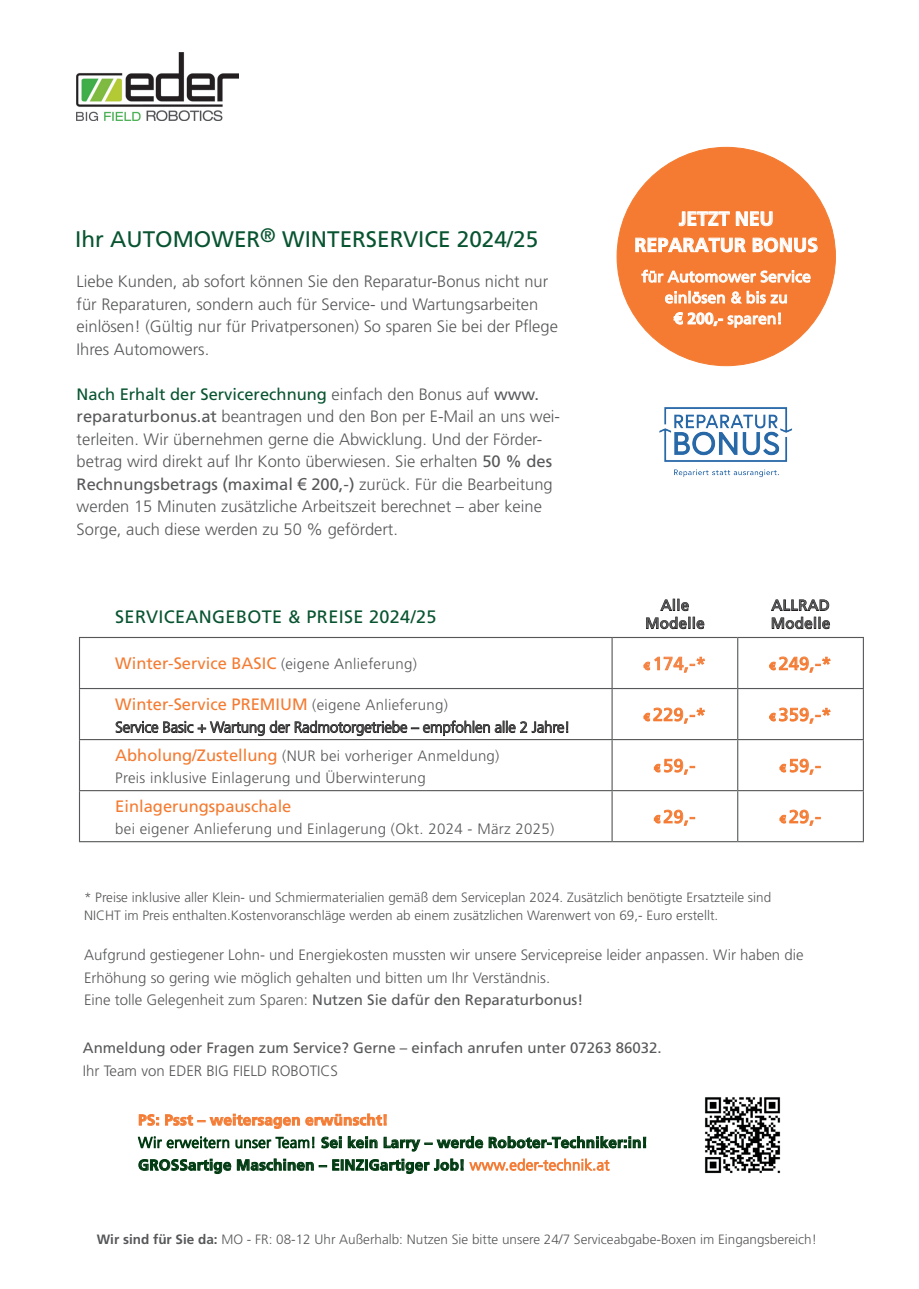
<style>
.page{position:relative;width:919px;height:1289px;background:#fff}
.page>*{position:absolute;margin:0;border:0;box-sizing:border-box;transform-origin:0 0}
.t1{font:22.5px "Frutiger";color:#085430}
.t2{font:700 19.35px/26.1px "Frutiger";letter-spacing:.01em;color:#fff;text-align:center}
.t3{font:18px "Frutiger";letter-spacing:.02em;color:#f47b31}
.t4{font:18px "Frutiger";letter-spacing:.02em;color:#085430}
.t5{font:18px "Frutiger";color:#f48343}
.t6{font:300 16.5px/22.5px "Frutiger";color:#57585a}
.t7{font:16.5px "Frutiger";color:#f47b31}
.t8{font:15.75px/21px "Frutiger";color:#fff;text-align:center}
.t9{font:300 15px/22.5px "Frutiger";color:#57585a}
.t10{font:700 15px/22.5px "Frutiger";letter-spacing:.02em;color:#003a11}
.t11{font:300 15px/22.5px "Frutiger";letter-spacing:.02em;color:#57585a}
.t12{font:15px "Frutiger";color:#57585a}
.t13{font:15px/18px "Frutiger";letter-spacing:.02em;color:#57585a;text-align:center}
.t14{font:300 13.5px/18px "Frutiger";color:#57585a}
.s1{font-weight:400;color:#085430}
.s2{font-weight:400}
.s3{font-family:"Arial";font-weight:400}
.s4{font-family:"Arial";font-weight:700}
.s5{font-weight:700}
.s6{font-weight:300;font-size:15px;color:#57585a}
.s7{font-family:"Arial";font-weight:700;font-size:10.5px}
.s8{font-weight:400;font-size:16.5px;color:#f47b31}
.s9{color:#f47b31}
.s10{font-weight:300}
.s11{font-weight:300;color:#f47b31}
</style>
<div class="page">
<svg style="left:80px;top:598px;width:782px;height:243px"></svg>
<hr style="left:78px;top:579px;width:3px;height:58px;background:#fff">
<hr style="left:610px;top:579px;width:3px;height:58px;background:#fff">
<hr style="left:736px;top:579px;width:3px;height:58px;background:#fff">
<hr style="left:861px;top:579px;width:3px;height:58px;background:#fff">
<hr style="left:79px;top:637px;width:533px;height:1px;background:#57585a">
<hr style="left:79px;top:638px;width:1px;height:50px;background:#57585a">
<hr style="left:612px;top:637px;width:125px;height:1px;background:#57585a">
<hr style="left:611px;top:638px;width:1px;height:50px;background:#57585a">
<hr style="left:737px;top:637px;width:126px;height:1px;background:#57585a">
<hr style="left:737px;top:638px;width:1px;height:50px;background:#57585a">
<hr style="left:862px;top:638px;width:1px;height:50px;background:#57585a">
<hr style="left:79px;top:688px;width:533px;height:1px;background:#57585a">
<hr style="left:79px;top:689px;width:1px;height:50px;background:#57585a">
<hr style="left:612px;top:688px;width:125px;height:1px;background:#57585a">
<hr style="left:611px;top:689px;width:1px;height:50px;background:#57585a">
<hr style="left:737px;top:688px;width:126px;height:1px;background:#57585a">
<hr style="left:737px;top:689px;width:1px;height:50px;background:#57585a">
<hr style="left:862px;top:689px;width:1px;height:50px;background:#57585a">
<hr style="left:79px;top:739px;width:533px;height:1px;background:#57585a">
<hr style="left:79px;top:740px;width:1px;height:50px;background:#57585a">
<hr style="left:612px;top:739px;width:125px;height:1px;background:#57585a">
<hr style="left:611px;top:740px;width:1px;height:50px;background:#57585a">
<hr style="left:737px;top:739px;width:126px;height:1px;background:#57585a">
<hr style="left:737px;top:740px;width:1px;height:50px;background:#57585a">
<hr style="left:862px;top:740px;width:1px;height:50px;background:#57585a">
<hr style="left:79px;top:790px;width:533px;height:1px;background:#57585a">
<hr style="left:79px;top:791px;width:1px;height:50px;background:#57585a">
<hr style="left:612px;top:790px;width:125px;height:1px;background:#57585a">
<hr style="left:611px;top:791px;width:1px;height:50px;background:#57585a">
<hr style="left:737px;top:790px;width:126px;height:1px;background:#57585a">
<hr style="left:737px;top:791px;width:1px;height:50px;background:#57585a">
<hr style="left:862px;top:791px;width:1px;height:50px;background:#57585a">
<hr style="left:79px;top:841px;width:533px;height:1px;background:#57585a">
<hr style="left:612px;top:841px;width:125px;height:1px;background:#57585a">
<hr style="left:737px;top:841px;width:126px;height:1px;background:#57585a">
<svg style="left:115px;top:610px;width:166px;height:14px"></svg>
<svg style="left:288px;top:610px;width:13px;height:14px"></svg>
<svg style="left:307px;top:610px;width:56px;height:14px"></svg>
<svg style="left:369px;top:610px;width:67px;height:14px"></svg>
<svg style="left:645px;top:599px;width:59px;height:30px"></svg>
<svg style="left:770px;top:599px;width:60px;height:30px"></svg>
<svg style="left:114px;top:657px;width:303px;height:16px"></svg>
<svg style="left:643px;top:656px;width:62px;height:17px"></svg>
<svg style="left:768px;top:656px;width:62px;height:17px"></svg>
<svg style="left:114px;top:697px;width:334px;height:17px"></svg>
<svg style="left:115px;top:720px;width:452px;height:16px"></svg>
<svg style="left:643px;top:707px;width:62px;height:17px"></svg>
<svg style="left:768px;top:707px;width:62px;height:17px"></svg>
<svg style="left:115px;top:747px;width:384px;height:40px"></svg>
<svg style="left:653px;top:758px;width:41px;height:17px"></svg>
<svg style="left:779px;top:758px;width:41px;height:17px"></svg>
<svg style="left:116px;top:798px;width:175px;height:18px"></svg>
<svg style="left:116px;top:822px;width:18px;height:13px"></svg>
<svg style="left:140px;top:822px;width:162px;height:16px"></svg>
<svg style="left:308px;top:822px;width:114px;height:16px"></svg>
<svg style="left:428px;top:823px;width:44px;height:12px"></svg>
<svg style="left:478px;top:822px;width:76px;height:15px"></svg>
<svg style="left:653px;top:809px;width:41px;height:17px"></svg>
<svg style="left:779px;top:809px;width:41px;height:17px"></svg>
<div style="left:617px;top:147px;width:218px;height:219px;background:#f47b31;border-radius:50%"></div>
<svg style="left:678px;top:211px;width:51px;height:15px"></svg>
<svg style="left:735px;top:211px;width:37px;height:15px"></svg>
<svg style="left:635px;top:238px;width:111px;height:14px"></svg>
<svg style="left:752px;top:237px;width:65px;height:15px"></svg>
<svg style="left:641px;top:269px;width:169px;height:14px"></svg>
<svg style="left:665px;top:290px;width:122px;height:14px"></svg>
<svg style="left:673px;top:312px;width:107px;height:16px"></svg>
<svg style="left:138px;top:1114px;width:21px;height:12px"></svg>
<svg style="left:165px;top:1113px;width:221px;height:16px"></svg>
<svg style="left:138px;top:1136px;width:91px;height:12px"></svg>
<svg style="left:235px;top:1136px;width:79px;height:12px"></svg>
<svg style="left:321px;top:1136px;width:20px;height:12px"></svg>
<svg style="left:347px;top:1136px;width:298px;height:15px"></svg>
<svg style="left:138px;top:1158px;width:188px;height:16px"></svg>
<svg style="left:332px;top:1158px;width:131px;height:16px"></svg>
<svg style="left:469px;top:1158px;width:141px;height:13px"></svg>
<img style="left:659px;top:407px;width:134px;height:71px">
<img style="left:705px;top:1097px;width:76px;height:77px">
<img style="left:77px;top:52px;width:162px;height:68px">
<h1 class="t1" style="left:75px;top:225px;width:464px">Ihr AUTOMOWER<sup>®</sup> WINTERSERVICE 2024/25</h1>
<p class="t6" style="left:77px;top:270px;width:483px">Liebe Kunden, ab sofort können Sie den Reparatur-Bonus nicht nur für Reparaturen, sondern auch für Service- und Wartungsarbeiten einlösen! (Gültig nur für Privatpersonen) So sparen Sie bei der Pflege Ihres Automowers.</p>
<p class="t6" style="left:77px;top:383px;width:485px"><span class="s1">Nach Erhalt der Servicerechnung</span> einfach den Bonus auf <span class="s2">www. reparaturbonus.at</span> beantragen und den Bon per E-Mail an uns wei&shy;terleiten. Wir übernehmen gerne die Abwicklung. Und der Förder&shy;betrag wird direkt auf Ihr Konto überwiesen. Sie erhalten <span class="s2">50 % des Rechnungsbetrags (maximal</span> <span class="s3">€</span> <span class="s2">200,-)</span> zurück. Für die Bearbeitung werden 15 Minuten zusätzliche Arbeitszeit berechnet – aber keine Sorge, auch diese werden zu 50 % gefördert.</p>
<p class="t2" style="left:634px;top:205px;width:185px">JETZT NEU<br>REPARATUR BONUS</p>
<p class="t8" style="left:641px;top:266px;width:171px">für Automower Service einlösen &amp; bis zu<br><span class="s4">€</span> <span class="s5">200,-</span> sparen!</p>
<p class="t4" style="left:115px;top:606px;width:322px">SERVICEANGEBOTE &amp; PREISE 2024/25</p>
<p class="t13" style="left:645px;top:596px;width:61px">Alle<br>Modelle</p>
<p class="t13" style="left:770px;top:596px;width:61px;text-align:left">ALLRAD<br>Modelle</p>
<p class="t7" style="left:115px;top:654px;width:303px">Winter-Service BASIC <span class="s6">(eigene Anlieferung)</span></p>
<p class="t5" style="left:644px;top:653px;width:63px"><span class="s7">€</span> 174,-*</p>
<p class="t3" style="left:769px;top:653px;width:63px"><span class="s7">€</span> 249,-*</p>
<p class="t7" style="left:115px;top:694px;width:334px">Winter-Service PREMIUM <span class="s6">(eigene Anlieferung)</span></p>
<p class="t9" style="left:115px;top:716px;width:456px">Service Basic + Wartung der Radmotorgetriebe – empfohlen alle 2 Jahre!</p>
<p class="t3" style="left:644px;top:704px;width:63px"><span class="s7">€</span> 229,-*</p>
<p class="t3" style="left:769px;top:704px;width:63px"><span class="s7">€</span> 359,-*</p>
<p class="t11" style="left:115px;top:744px;width:385px"><span class="s8">Abholung/Zustellung</span> (NUR bei vorheriger Anmeldung)<br>Preis inklusive Einlagerung und Überwinterung</p>
<p class="t3" style="left:654px;top:755px;width:42px"><span class="s7">€</span> 59,-</p>
<p class="t3" style="left:780px;top:755px;width:42px"><span class="s7">€</span> 59,-</p>
<p class="t7" style="left:115px;top:796px;width:178px">Einlagerungspauschale</p>
<p class="t11" style="left:115px;top:818px;width:440px">bei eigener Anlieferung und Einlagerung (Okt. 2024 - März 2025)</p>
<p class="t3" style="left:654px;top:806px;width:42px"><span class="s7">€</span> 29,-</p>
<p class="t3" style="left:780px;top:806px;width:42px"><span class="s7">€</span> 29,-</p>
<p class="t14" style="left:84px;top:888px;width:688px">* Preise inklusive aller Klein- und Schmiermaterialien gemäß dem Serviceplan 2024. Zusätzlich benötigte Ersatzteile sind<br>NICHT im Preis enthalten.Kostenvoranschläge werden ab einem zusätzlichen Warenwert von 69,- Euro erstellt.</p>
<p class="t9" style="left:84px;top:943px;width:721px">Aufgrund gestiegener Lohn- und Energiekosten mussten wir unsere Servicepreise leider anpassen. Wir haben die<br>Erhöhung so gering wie möglich gehalten und bitten um Ihr Verständnis.<br>Eine tolle Gelegenheit zum Sparen: <span class="s2">Nutzen Sie dafür den Reparaturbonus!</span></p>
<p class="t12" style="left:83px;top:1039px;width:580px">Anmeldung oder Fragen zum Service? Gerne – einfach anrufen unter 07263 86032.</p>
<p class="t9" style="left:83px;top:1059px;width:257px">Ihr Team von EDER BIG FIELD ROBOTICS</p>
<p class="t10" style="left:138px;top:1108px;width:510px"><span class="s9">PS: Psst – weitersagen erwünscht!<br></span><span class="s10">Wir erweitern unser Team!</span> Sei kein Larry – werde Roboter-Techniker:in!<br>GROSSartige Maschinen – EINZIGartiger Job! <span class="s11">www.eder-technik.at</span></p>
<p class="t14" style="left:97px;top:1230px;width:721px"><span class="s5">Wir sind für Sie da:</span> MO - FR: 08-12 Uhr Außerhalb: Nutzen Sie bitte unsere 24/7 Serviceabgabe-Boxen im Eingangsbereich!</p>
</div>
